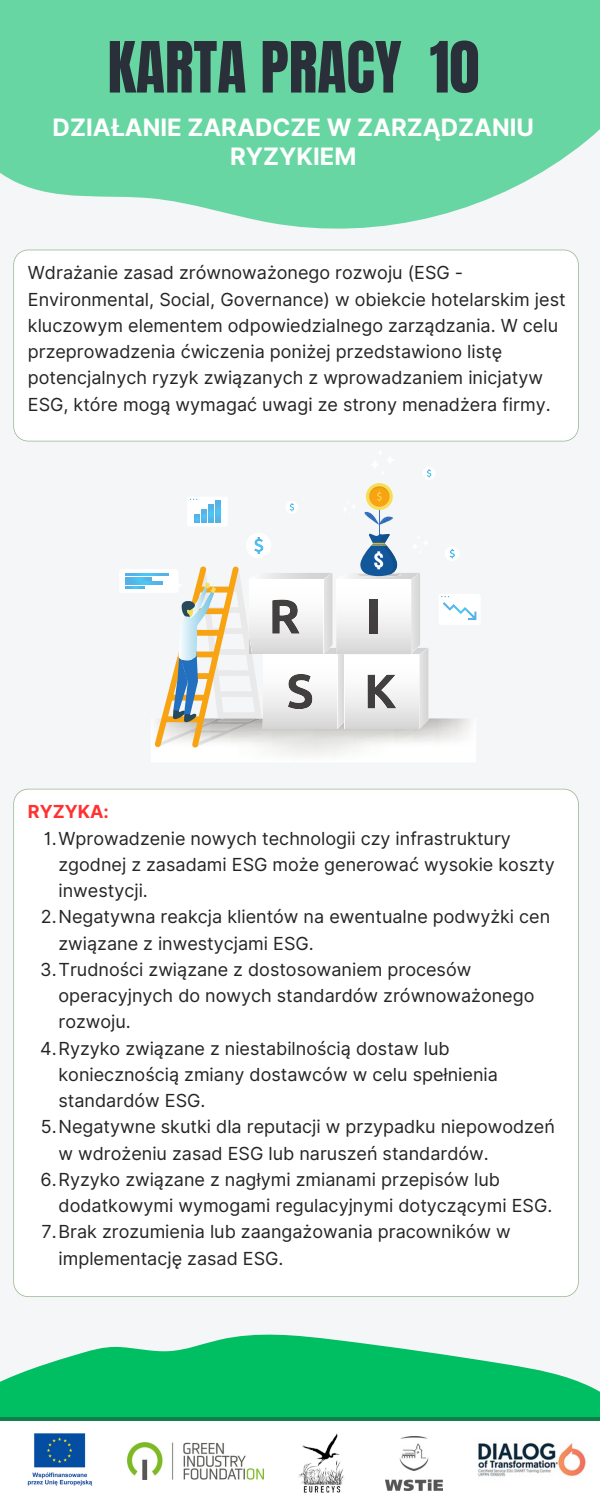
<style>
.page{position:relative;width:600px;height:1500px;background:#f5f6f7}
.page>*{position:absolute;margin:0;border:0;box-sizing:border-box;transform-origin:0 0}
.t1{font:60px "Anton";color:#293039}
.t2{font:700 24px/29.2px "Inter";color:#fff;text-align:center}
.t3{font:18px/26.2px "Inter";color:#242424}
.t4{font:700 18px "Inter";color:#ff3131}
</style>
<div class="page">
<svg style="left:0;top:0;width:600px;height:229px;background:#78d9ac"></svg>
<svg style="left:0;top:1334px;width:600px;height:83px;fill:#00bf63"></svg>
<div style="left:0;top:1419px;width:600px;height:81px;background:#fff"></div>
<hr style="left:0;top:1417px;width:600px;height:3px;background:#10804a">
<img style="left:385px;top:1436px;width:57px;height:54px">
<img style="left:299px;top:1433px;width:45px;height:60px">
<img style="left:127px;top:1443px;width:136px;height:37px">
<img style="left:478px;top:1442px;width:108px;height:35px">
<img style="left:28px;top:1433px;width:64px;height:53px">
<div style="left:13px;top:250px;width:566px;height:191px;background:#fff"></div>
<div style="left:13px;top:789px;width:566px;height:508px;background:#fff"></div>
<hr style="left:379px;top:509px;width:1px;height:31px;background:#3871c1">
<svg style="left:366px;top:483px;width:27px;height:27px"></svg>
<svg style="left:364px;top:486px;width:29px;height:39px"></svg>
<svg style="left:187px;top:497px;width:41px;height:30px"></svg>
<svg style="left:195px;top:515px;width:4px;height:8px"></svg>
<svg style="left:202px;top:510px;width:4px;height:13px"></svg>
<svg style="left:209px;top:505px;width:4px;height:18px"></svg>
<svg style="left:216px;top:501px;width:5px;height:22px"></svg>
<div style="left:438px;top:594px;width:43px;height:31px;background:#fff;border-radius:2px"></div>
<svg style="left:441px;top:596px;width:36px;height:24px"></svg>
<div style="left:285px;top:501px;width:13px;height:13px;background:#fff;border-radius:50%"></div>
<svg style="left:289px;top:503px;width:5px;height:9px"></svg>
<div style="left:422px;top:467px;width:14px;height:13px;background:#fff;border-radius:50%"></div>
<svg style="left:427px;top:469px;width:5px;height:9px"></svg>
<div style="left:246px;top:533px;width:25px;height:25px;background:#fff;border-radius:50%"></div>
<div style="left:445px;top:546px;width:15px;height:15px;background:#fff;border-radius:50%"></div>
<svg style="left:449px;top:549px;width:6px;height:10px"></svg>
<svg style="left:125px;top:534px;width:304px;height:214px"></svg>
<div style="left:342px;top:506px;width:6px;height:7px;background:#fff;border-radius:50%"></div>
<p class="t1" style="left:108px;top:24px;width:373px">KARTA PRACY 10</p>
<p class="t2" style="left:53px;top:112px;width:483px">DZIAŁANIE ZARADCZE W ZARZĄDZANIU<br>RYZYKIEM</p>
<p class="t3" style="left:28px;top:260px;width:539px">Wdrażanie zasad zrównoważonego rozwoju (ESG - Environmental, Social, Governance) w obiekcie hotelarskim jest kluczowym elementem odpowiedzialnego zarządzania. W celu przeprowadzenia ćwiczenia poniżej przedstawiono listę potencjalnych ryzyk związanych z wprowadzaniem inicjatyw ESG, które mogą wymagać uwagi ze strony menadżera firmy.</p>
<p class="t4" style="left:28px;top:801px;width:83px">RYZYKA:</p>
<p class="t3" style="left:59px;top:825px;width:498px;text-indent:-15px">1.Wprowadzenie nowych technologii czy infrastruktury zgodnej z zasadami ESG może generować wysokie koszty inwestycji.</p>
<p class="t3" style="left:59px;top:904px;width:493px;text-indent:-18px">2.Negatywna reakcja klientów na ewentualne podwyżki cen związane z inwestycjami ESG.</p>
<p class="t3" style="left:59px;top:956px;width:477px;text-indent:-18px">3.Trudności związane z dostosowaniem procesów operacyjnych do nowych standardów zrównoważonego rozwoju.</p>
<p class="t3" style="left:59px;top:1035px;width:441px;text-indent:-18px">4.Ryzyko związane z niestabilnością dostaw lub koniecznością zmiany dostawców w celu spełnienia standardów ESG.</p>
<p class="t3" style="left:59px;top:1114px;width:498px;text-indent:-18px">5.Negatywne skutki dla reputacji w przypadku niepowodzeń w wdrożeniu zasad ESG lub naruszeń standardów.</p>
<p class="t3" style="left:59px;top:1166px;width:495px;text-indent:-18px">6.Ryzyko związane z nagłymi zmianami przepisów lub dodatkowymi wymogami regulacyjnymi dotyczącymi ESG.</p>
<p class="t3" style="left:59px;top:1219px;width:454px;text-indent:-17px">7.Brak zrozumienia lub zaangażowania pracowników w implementację zasad ESG.</p>
</div>
